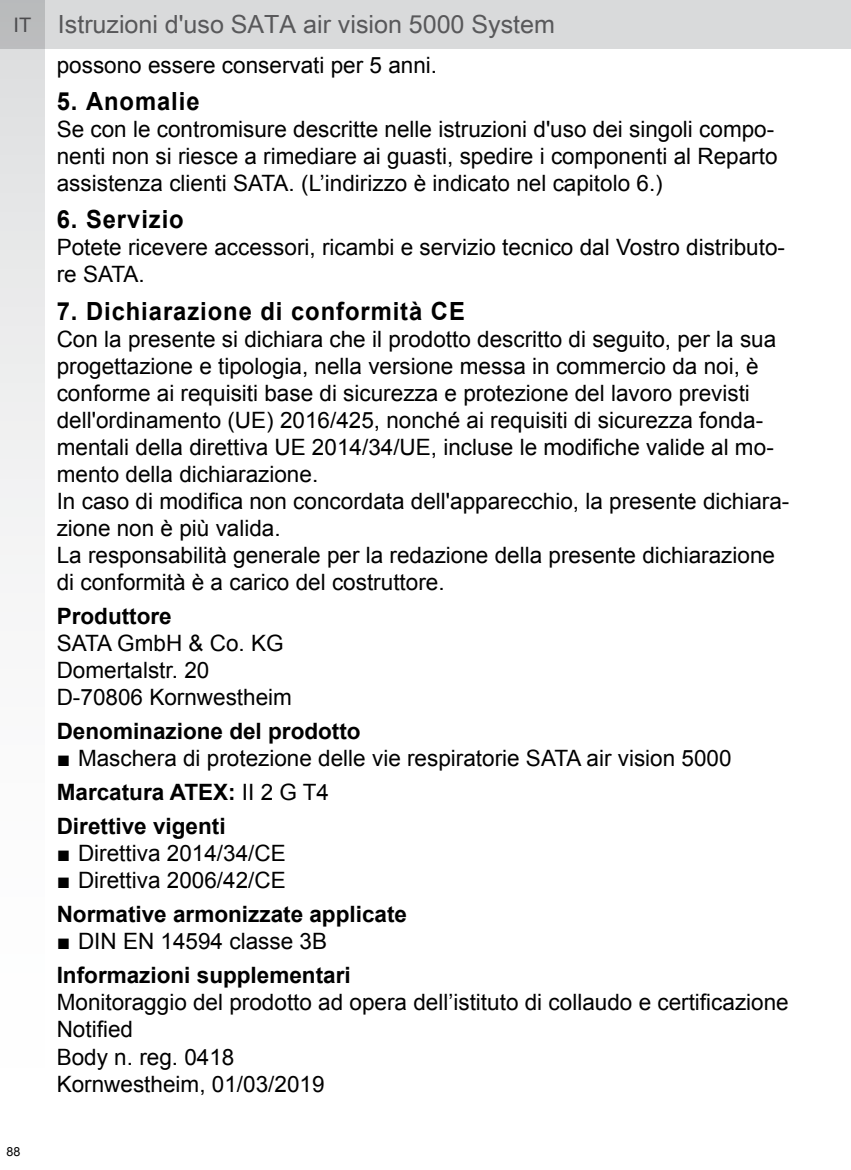
<style>
.page{position:relative;width:851px;height:1170px;background:#fff}
.page>*{position:absolute;margin:0;border:0;box-sizing:border-box;transform-origin:0 0}
.t1{font:700 25px "Arial";letter-spacing:.04em;color:#000;scale:.95 1}
.t2{font:25px "Arial Unicode MS";color:#58585a}
.t3{font:22.5px/27px "Arial";color:#000}
.t4{font:700 22.5px "Arial";color:#000}
.t5{font:12.5px "Arial";color:#000}
.s1{font-family:"Arial";font-size:20px}
.s2{font-weight:700}
</style>
<div class="page">
<div style="left:0;top:0;width:850px;height:49px;background:#d9dadb"></div>
<svg style="left:0;top:0;width:44px;height:574px"></svg>
<p class="t2" style="left:13px;top:6px;width:543px"><span class="s1">IT</span> Istruzioni d'uso SATA air vision 5000 System</p>
<p class="t3" style="left:57px;top:52px;width:382px">possono essere conservati per 5 anni.</p>
<p class="t1" style="left:57px;top:85px;width:152px">5. Anomalie</p>
<p class="t3" style="left:57px;top:116px;width:722px">Se con le contromisure descritte nelle istruzioni d'uso dei singoli compo&shy;nenti non si riesce a rimediare ai guasti, spedire i componenti al Reparto assistenza clienti SATA. (L’indirizzo è indicato nel capitolo 6.)</p>
<p class="t1" style="left:57px;top:203px;width:135px">6. Servizio</p>
<p class="t3" style="left:57px;top:234px;width:729px">Potete ricevere accessori, ricambi e servizio tecnico dal Vostro distributo&shy;re SATA.</p>
<p class="t1" style="left:57px;top:294px;width:431px">7. Dichiarazione di conformità CE</p>
<p class="t3" style="left:57px;top:325px;width:734px">Con la presente si dichiara che il prodotto descritto di seguito, per la sua progettazione e tipologia, nella versione messa in commercio da noi, è conforme ai requisiti base di sicurezza e protezione del lavoro previsti dell'ordinamento (UE) 2016/425, nonché ai requisiti di sicurezza fonda&shy;mentali della direttiva UE 2014/34/UE, incluse le modifiche valide al mo&shy;mento della dichiarazione.<br>In caso di modifica non concordata dell'apparecchio, la presente dichiara&shy;zione non è più valida.<br>La responsabilità generale per la redazione della presente dichiarazione di conformità è a carico del costruttore.</p>
<p class="t4" style="left:57px;top:601px;width:116px">Produttore</p>
<p class="t3" style="left:57px;top:629px;width:237px">SATA GmbH &amp; Co. KG<br>Domertalstr. 20<br>D-70806 Kornwestheim</p>
<p class="t4" style="left:57px;top:716px;width:305px">Denominazione del prodotto</p>
<p class="t3" style="left:57px;top:741px;width:676px;line-height:34px">■ Maschera di protezione delle vie respiratorie SATA air vision 5000<br><span class="s2">Marcatura ATEX:</span> II 2 G T4<br><span class="s2">Direttive vigenti</span></p>
<p class="t3" style="left:57px;top:840px;width:230px">■ Direttiva 2014/34/CE</p>
<p class="t3" style="left:57px;top:867px;width:230px">■ Direttiva 2006/42/CE</p>
<p class="t4" style="left:57px;top:899px;width:352px">Normative armonizzate applicate</p>
<p class="t3" style="left:57px;top:928px;width:272px">■ DIN EN 14594 classe 3B</p>
<p class="t4" style="left:57px;top:960px;width:295px">Informazioni supplementari</p>
<p class="t3" style="left:57px;top:989px;width:733px">Monitoraggio del prodotto ad opera dell’istituto di collaudo e certificazione Notified<br>Body n. reg. 0418<br>Kornwestheim, 01/03/2019</p>
<p class="t5" style="left:6px;top:1143px;width:15px">88</p>
</div>
